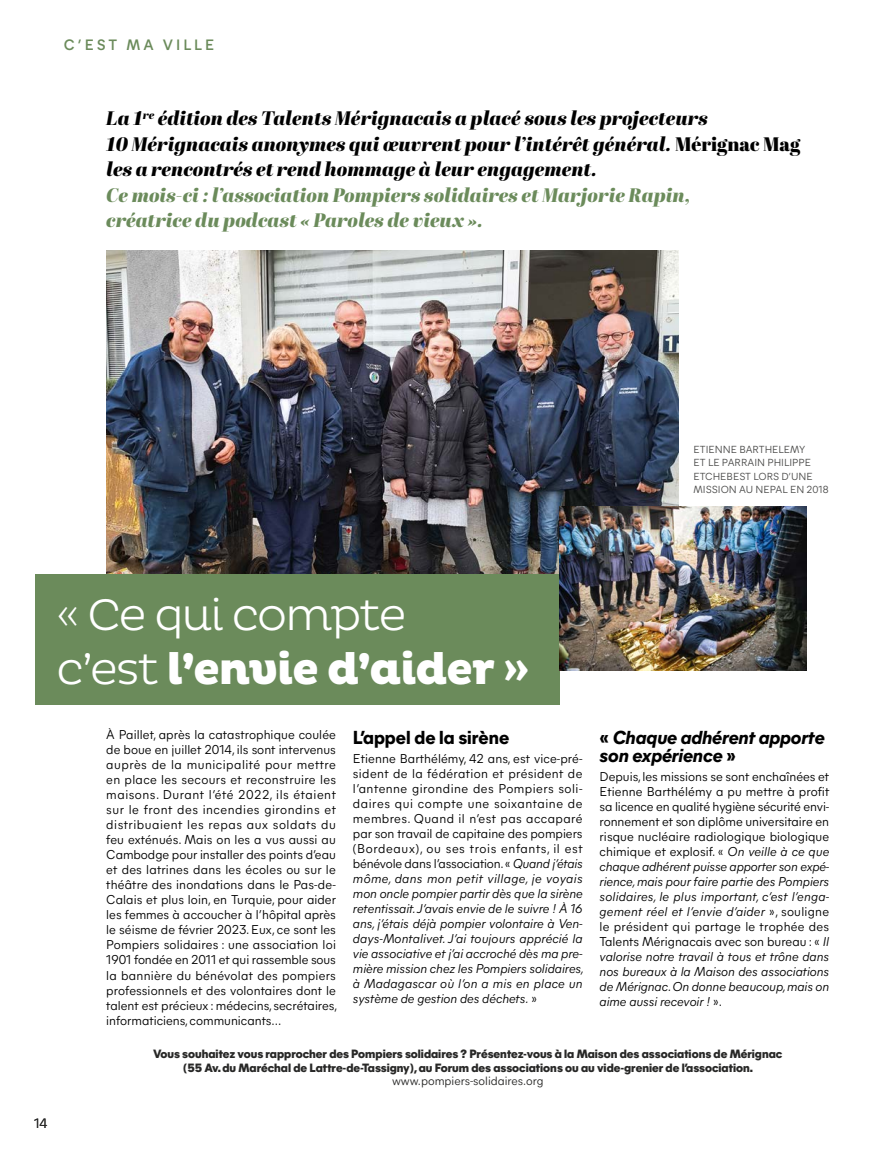
<style>
.page{position:relative;width:893px;height:1149px;background:#fff}
.page>*{position:absolute;margin:0;border:0;box-sizing:border-box;transform-origin:0 0}
.t1{font:300 45px/54px "Pluto";letter-spacing:-.04em;color:#fff}
.t2{font:italic 19.5px/25.5px "Abril Fatface";color:#000}
.t3{font:italic 19.5px/25.5px "Abril Fatface";color:#6b8b5b}
.t4{font:italic 800 18.75px/18px "Mier A";color:#000}
.t5{font:800 18.75px "Mier A";color:#000}
.t6{font:600 15px "Mier A";letter-spacing:.2em;color:#6b8b5b}
.t7{font:13.5px "Mier A";color:#282827}
.t8{font:12.75px/15px "Mier A";letter-spacing:.005em;color:#000}
.t9{font:italic 12.75px/15px "Mier A";color:#000}
.t10{font:800 12px/13.5px "Mier A";color:#282827;text-align:center}
.t11{font:12px "Mier A";color:#282827}
.t12{font:10.2px/13.5px "Mier A";color:#4a4a49}
.s1{font-style:normal}
.s2{font-weight:800}
.s3{font-style:italic}
</style>
<div class="page">
<img style="left:106px;top:250px;width:572px;height:324px">
<div style="left:35px;top:574px;width:525px;height:130px;background:#6b8b5b"></div>
<img style="left:560px;top:506px;width:246px;height:164px">
<p class="t6" style="left:64px;top:33px;width:152px">C’EST MA VILLE</p>
<h2 class="t2" style="left:106px;top:105px;width:695px">La 1<sup>re</sup> édition des Talents Mérignacais a placé sous les projecteurs<br>10 Mérignacais anonymes qui œuvrent pour l’intérêt général. <span class="s1">Mérignac Mag </span>les a rencontrés et rend hommage à leur engagement.</h2>
<h2 class="t3" style="left:106px;top:181px;width:586px">Ce mois-ci : l’association Pompiers solidaires et Marjorie Rapin, créatrice du podcast « Paroles de vieux ».</h2>
<p class="t12" style="left:693px;top:441px;width:137px">ETIENNE BARTHELEMY<br>ET LE PARRAIN PHILIPPE<br>ETCHEBEST LORS D’UNE<br>MISSION AU NEPAL EN 2018</p>
<h1 class="t1" style="left:56px;top:587px;width:475px">« Ce qui compte<br>c’est <span class="s2">l’envie d’aider »</span></h1>
<p class="t7" style="left:34px;top:1112px;width:15px">14</p>
<p class="t8" style="left:106px;top:726px;width:233px">À Paillet, après la catastrophique coulée de boue en juillet 2014, ils sont intervenus auprès de la municipalité pour mettre en place les secours et reconstruire les maisons. Durant l’été 2022, ils étaient sur le front des incendies girondins et distribuaient les repas aux soldats du feu exténués. Mais on les a vus aussi au Cambodge pour installer des points d’eau et des latrines dans les écoles ou sur le théâtre des inondations dans le Pas-de-Calais et plus loin, en Turquie, pour aider les femmes à accoucher à l’hôpital après le séisme de février 2023. Eux, ce sont les Pompiers solidaires : une association loi 1901 fondée en 2011 et qui rassemble sous la bannière du bénévolat des pompiers professionnels et des volontaires dont le talent est précieux : médecins, secrétaires, informaticiens, communicants...</p>
<h3 class="t4" style="left:600px;top:726px;width:226px"><span class="s1">«</span> Chaque adhérent apporte son expérience <span class="s1">»</span></h3>
<h3 class="t5" style="left:353px;top:723px;width:158px">L’appel de la sirène</h3>
<p class="t9" style="left:353px;top:750px;width:233px"><span class="s1">Etienne Barthélémy, 42 ans, est vice-pré&shy;sident de la fédération et président de l’antenne girondine des Pompiers soli&shy;daires qui compte une soixantaine de membres. Quand il n’est pas accaparé par son travail de capitaine des pompiers (Bordeaux), ou ses trois enfants, il est bénévole dans l’association. «</span> Quand j’étais môme, dans mon petit village, je voyais mon oncle pompier partir dès que la sirène retentissait. J’avais envie de le suivre ! À 16 ans, j’étais déjà pompier volontaire à Ven&shy;days-Montalivet. J’ai toujours apprécié la vie associative et j’ai accroché dès ma pre&shy;mière mission chez les Pompiers solidaires, à Madagascar où l’on a mis en place un système de gestion des déchets. <span class="s1">»</span></p>
<p class="t8" style="left:600px;top:768px;width:231px;text-align:justify">Depuis, les missions se sont enchaînées et Etienne Barthélémy a pu mettre à profit sa licence en qualité hygiène sécurité envi&shy;ronnement et son diplôme universitaire en risque nucléaire radiologique biologique chimique et explosif. « <span class="s3">On veille à ce que chaque adhérent puisse apporter son expé&shy;rience, mais pour faire partie des Pompiers solidaires, le plus important, c’est l’enga&shy;gement réel et l’envie d’aider</span> », souligne le président qui partage le trophée des Talents Mérignacais avec son bureau : « <span class="s3">Il valorise notre travail à tous et trône dans nos bureaux à la Maison des associations de Mérignac. On donne beaucoup, mais on aime aussi recevoir !</span> ».</p>
<p class="t10" style="left:153px;top:1045px;width:631px">Vous souhaitez vous rapprocher des Pompiers solidaires ? Présentez-vous à la Maison des associations de Mérignac (55 Av. du Maréchal de Lattre-de-Tassigny), au Forum des associations ou au vide-grenier de l’association.</p>
<p class="t11" style="left:392px;top:1071px;width:153px">www.pompiers-solidaires.org</p>
</div>
